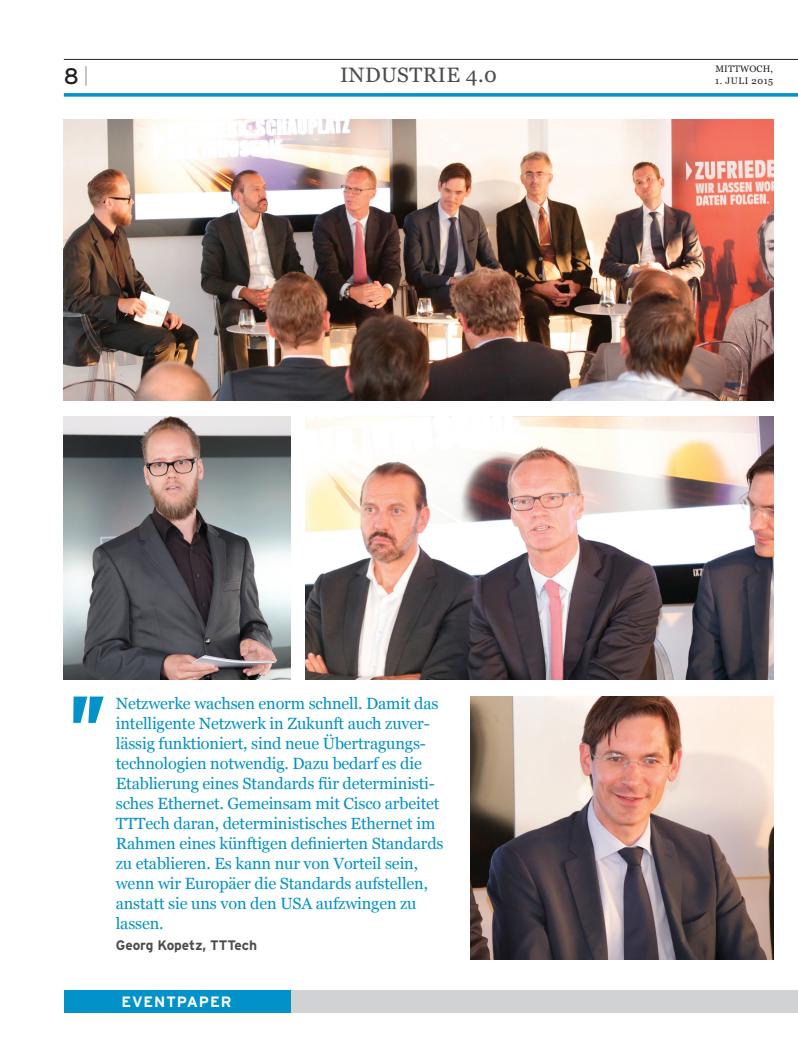
<style>
.page{position:relative;width:798px;height:1063px;background:#fff}
.page>*{position:absolute;margin:0;border:0;box-sizing:border-box;transform-origin:0 0}
.t1{font:22.5px "Interstate";color:#231f20}
.t2{font:20.88px "Georgia";color:#4b4c4d}
.t3{font:16.25px/20px "Georgia";letter-spacing:-.01em;color:#0092c8}
.t4{font:700 15px "Interstate";letter-spacing:.06em;color:#fff}
.t5{font:700 13.75px "Interstate";letter-spacing:-.005em;color:#4b4c4d}
.t6{font:9.38px "Georgia";letter-spacing:.02em;color:#231f20}
.s1{font-weight:300;font-size:19.75px}
</style>
<div class="page">
<hr style="left:64px;top:59px;width:733px;height:1px;background:#231f20">
<svg style="left:64px;top:93px;width:733px;height:4px;background:#1d9ece"></svg>
<div style="left:238px;top:991px;width:559px;height:22px;background:#d1d2d4"></div>
<div style="left:64px;top:991px;width:227px;height:22px;background:#0092c8"></div>
<img style="left:64px;top:119px;width:708px;height:281px">
<img style="left:64px;top:417px;width:227px;height:262px">
<img style="left:470px;top:697px;width:302px;height:262px">
<img style="left:305px;top:417px;width:467px;height:262px">
<svg style="left:73px;top:697px;width:31px;height:26px"></svg>
<p class="t6" style="left:715px;top:63px;width:59px">mittwoch,</p>
<h1 class="t1" style="left:64px;top:64px;width:25px">8 <span class="s1">|</span></h1>
<p class="t6" style="left:714px;top:76px;width:59px">1. juli 2015</p>
<p class="t2" style="left:340px;top:63px;width:55px">INDUSTRI</p>
<p class="t2" style="left:446px;top:63px;width:52px">E 4.0</p>
<p class="t3" style="left:116px;top:693px;width:329px">Netzwerke wachsen enorm schnell. Damit das intelligente Netzwerk in Zukunft auch zuver&shy;lässig funktioniert, sind neue Übertragungs&shy;technologien notwendig. Dazu bedarf es die Etablierung eines Standards für deterministi&shy;sches Ethernet. Gemeinsam mit Cisco arbeitet TTTech daran, deterministisches Ethernet im Rahmen eines künftigen definierten Standards zu etablieren. Es kann nur von Vorteil sein, wenn wir Europäer die Standards aufstellen, anstatt sie uns von den USA</p>
<p class="t3" style="left:316px;top:893px;width:102px">aufzwingen zu</p>
<p class="t3" style="left:116px;top:913px;width:49px">lassen.</p>
<p class="t5" style="left:116px;top:938px;width:143px">Georg Kopetz, TTTech</p>
<p class="t4" style="left:121px;top:993px;width:111px">EVENTPAPER</p>
</div>
